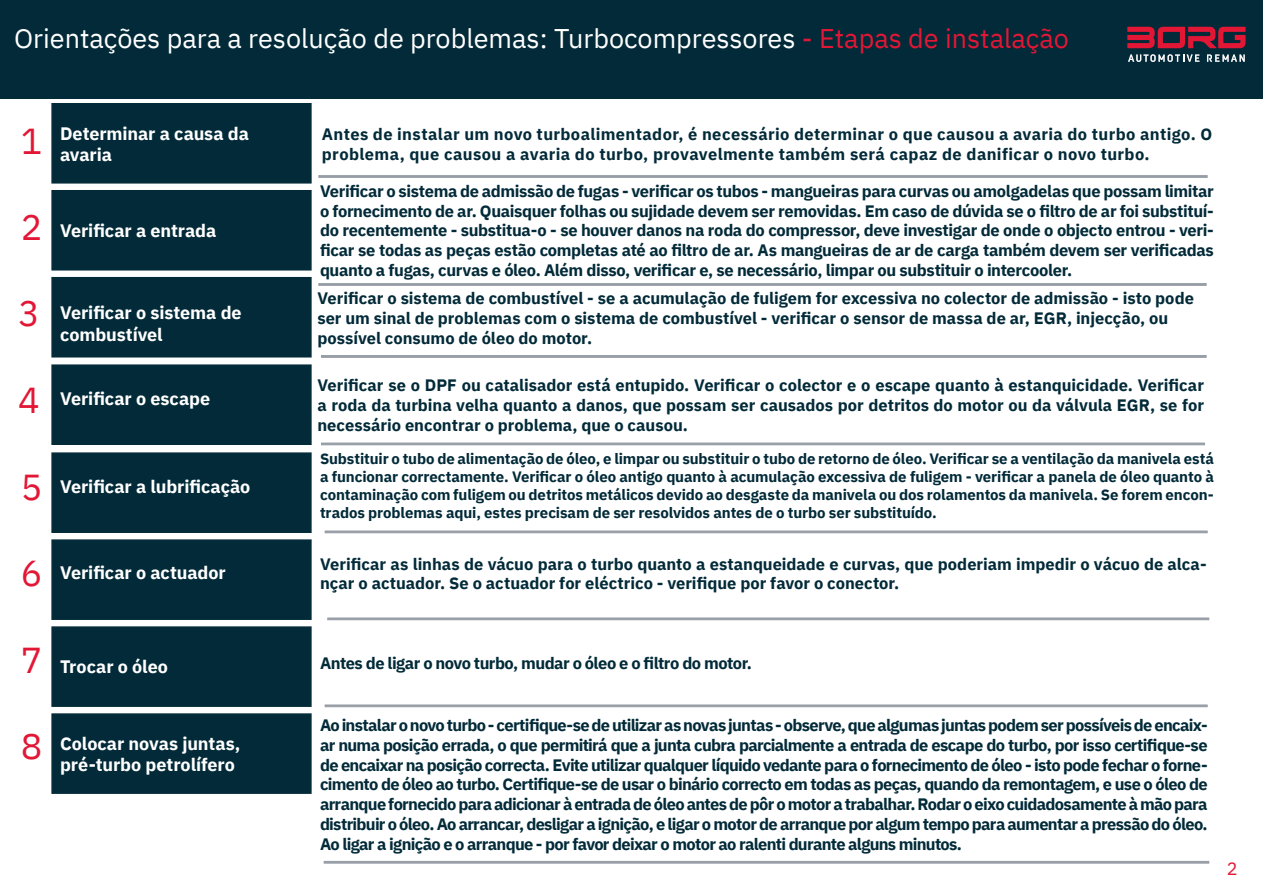
<style>
.page{position:relative;width:1263px;height:893px;background:#fff}
.page>*{position:absolute;margin:0;border:0;box-sizing:border-box;transform-origin:0 0}
.t1{font:36px "IBM Plex Sans";color:#e21736}
.t2{font:27px "IBM Plex Sans";color:#fff}
.t3{font:700 18px/21.6px "IBM Plex Sans";letter-spacing:-.005em;color:#fff}
.t4{font:18px "IBM Plex Sans";color:#e21736}
.t5{font:700 16.5px/19.8px "IBM Plex Sans";color:#022a38;text-align:justify}
.t6{font:700 16.5px/19.8px "IBM Plex Sans";letter-spacing:.025em;color:#022a38}
.t7{font:700 16.5px "IBM Plex Sans";letter-spacing:-.03em;color:#022a38}
.t8{font:700 15px/18px "IBM Plex Sans";letter-spacing:-.01em;color:#022a38;text-align:justify}
.s1{color:#e21736}
</style>
<div class="page">
<div style="left:0;top:0;width:1263px;height:99px;background:#022a38"></div>
<hr style="left:319px;top:175px;width:888px;height:3px;background:#979da6">
<hr style="left:319px;top:283px;width:887px;height:3px;background:#979da6">
<div style="left:51px;top:539px;width:261px;height:81px;background:#022a38;border:2px solid #022a38"></div>
<div style="left:51px;top:103px;width:261px;height:81px;background:#022a38;border:2px solid #022a38"></div>
<div style="left:51px;top:190px;width:261px;height:81px;background:#022a38;border:2px solid #022a38"></div>
<div style="left:51px;top:277px;width:261px;height:80px;background:#022a38"></div>
<div style="left:51px;top:364px;width:261px;height:81px;background:#022a38;border:2px solid #022a38"></div>
<div style="left:51px;top:452px;width:261px;height:81px;background:#022a38;border:2px solid #022a38"></div>
<div style="left:51px;top:626px;width:261px;height:81px;background:#022a38;border:2px solid #022a38"></div>
<div style="left:51px;top:713px;width:261px;height:81px;background:#022a38;border:2px solid #022a38"></div>
<hr style="left:321px;top:355px;width:885px;height:2px;background:#979da6">
<hr style="left:321px;top:443px;width:884px;height:2px;background:#979da6">
<hr style="left:325px;top:531px;width:882px;height:2px;background:#979da6">
<hr style="left:328px;top:618px;width:881px;height:2px;background:#979da6">
<hr style="left:325px;top:705px;width:882px;height:2px;background:#979da6">
<hr style="left:324px;top:861px;width:885px;height:2px;background:#979da6">
<svg style="left:1127px;top:27px;width:118px;height:21px"></svg>
<svg style="left:1128px;top:54px;width:71px;height:8px"></svg>
<svg style="left:1207px;top:54px;width:38px;height:8px"></svg>
<p class="t2" style="left:14px;top:18px;width:1056px">Orientações para a resolução de problemas: Turbocompressores <span class="s1">- Etapas de instalação</span></p>
<p class="t1" style="left:21px;top:113px;width:23px">1</p>
<p class="t3" style="left:60px;top:121px;width:190px">Determinar a causa da avaria</p>
<p class="t1" style="left:21px;top:200px;width:23px">2</p>
<p class="t3" style="left:60px;top:219px;width:158px">Verificar a entrada</p>
<p class="t6" style="left:322px;top:123px;width:892px">Antes de instalar um novo turboalimentador, é necessário determinar o que causou a avaria do turbo antigo. O problema, que causou a avaria do turbo, provavelmente também será capaz de danificar o novo turbo.</p>
<p class="t5" style="left:320px;top:180px;width:895px">Verificar o sistema de admissão de fugas - verificar os tubos - mangueiras para curvas ou amolgadelas que possam limitar o fornecimento de ar. Quaisquer folhas ou sujidade devem ser removidas. Em caso de dúvida se o filtro de ar foi substituí&shy;do recentemente - substitua-o - se houver danos na roda do compressor, deve investigar de onde o objecto entrou - veri&shy;ficar se todas as peças estão completas até ao filtro de ar. As mangueiras de ar de carga também devem ser verificadas quanto a fugas, curvas e óleo. Além disso, verificar e, se necessário, limpar ou substituir o intercooler.</p>
<p class="t1" style="left:18px;top:286px;width:23px">3</p>
<p class="t1" style="left:18px;top:373px;width:23px">4</p>
<p class="t3" style="left:60px;top:300px;width:183px">Verificar o sistema de</p>
<p class="t3" style="left:60px;top:322px;width:104px">combustível</p>
<p class="t3" style="left:60px;top:386px;width:152px">Verificar o escape</p>
<p class="t1" style="left:21px;top:460px;width:23px">5</p>
<p class="t3" style="left:60px;top:474px;width:192px">Verificar a lubrificação</p>
<p class="t1" style="left:21px;top:546px;width:23px">6</p>
<p class="t3" style="left:60px;top:561px;width:167px">Verificar o actuador</p>
<p class="t5" style="left:317px;top:287px;width:878px;text-align:left">Verificar o sistema de combustível - se a acumulação de fuligem for excessiva no colector de admissão - isto pode ser um sinal de problemas com o sistema de combustível - verificar o sensor de massa de ar, EGR, injecção, ou possível consumo de óleo do motor.</p>
<p class="t5" style="left:317px;top:374px;width:888px">Verificar se o DPF ou catalisador está entupido. Verificar o colector e o escape quanto à estanquicidade. Verificar a roda da turbina velha quanto a danos, que possam ser causados por detritos do motor ou da válvula EGR, se for necessário encontrar o problema, que o causou.</p>
<p class="t8" style="left:320px;top:449px;width:895px">Substituir o tubo de alimentação de óleo, e limpar ou substituir o tubo de retorno de óleo. Verificar se a ventilação da manivela está a funcionar correctamente. Verificar o óleo antigo quanto à acumulação excessiva de fuligem - verificar a panela de óleo quanto à contaminação com fuligem ou detritos metálicos devido ao desgaste da manivela ou dos rolamentos da manivela. Se forem encon&shy;trados problemas aqui, estes precisam de ser resolvidos antes de o turbo ser substituído.</p>
<p class="t5" style="left:320px;top:552px;width:888px">Verificar as linhas de vácuo para o turbo quanto a estanqueidade e curvas, que poderiam impedir o vácuo de alca&shy;nçar o actuador. Se o actuador for eléctrico - verifique por favor o conector.</p>
<p class="t1" style="left:21px;top:632px;width:23px">7</p>
<p class="t3" style="left:60px;top:654px;width:109px">Trocar o óleo</p>
<p class="t7" style="left:320px;top:650px;width:433px">Antes de ligar o novo turbo, mudar o óleo e o filtro do motor.</p>
<p class="t1" style="left:21px;top:719px;width:23px">8</p>
<p class="t3" style="left:60px;top:731px;width:182px">Colocar novas juntas, pré-turbo petrolífero</p>
<p class="t5" style="left:320px;top:714px;width:889px">Ao instalar o novo turbo - certifique-se de utilizar as novas juntas - observe, que algumas juntas podem ser possíveis de encaix&shy;ar numa posição errada, o que permitirá que a junta cubra parcialmente a entrada de escape do turbo, por isso certifique-se de encaixar na posição correcta. Evite utilizar qualquer líquido vedante para o fornecimento de óleo - isto pode fechar o forne&shy;cimento de óleo ao turbo. Certifique-se de usar o binário correcto em todas as peças, quando da remontagem, e use o óleo de arranque fornecido para adicionar à entrada de óleo antes de pôr o motor a trabalhar. Rodar o eixo cuidadosamente à mão para distribuir o óleo. Ao arrancar, desligar a ignição, e ligar o motor de arranque por algum tempo para aumentar a pressão do óleo.<br>Ao ligar a ignição e o arranque - por favor deixar o motor ao ralenti durante alguns minutos.</p>
<p class="t4" style="left:1227px;top:855px;width:12px">2</p>
</div>
